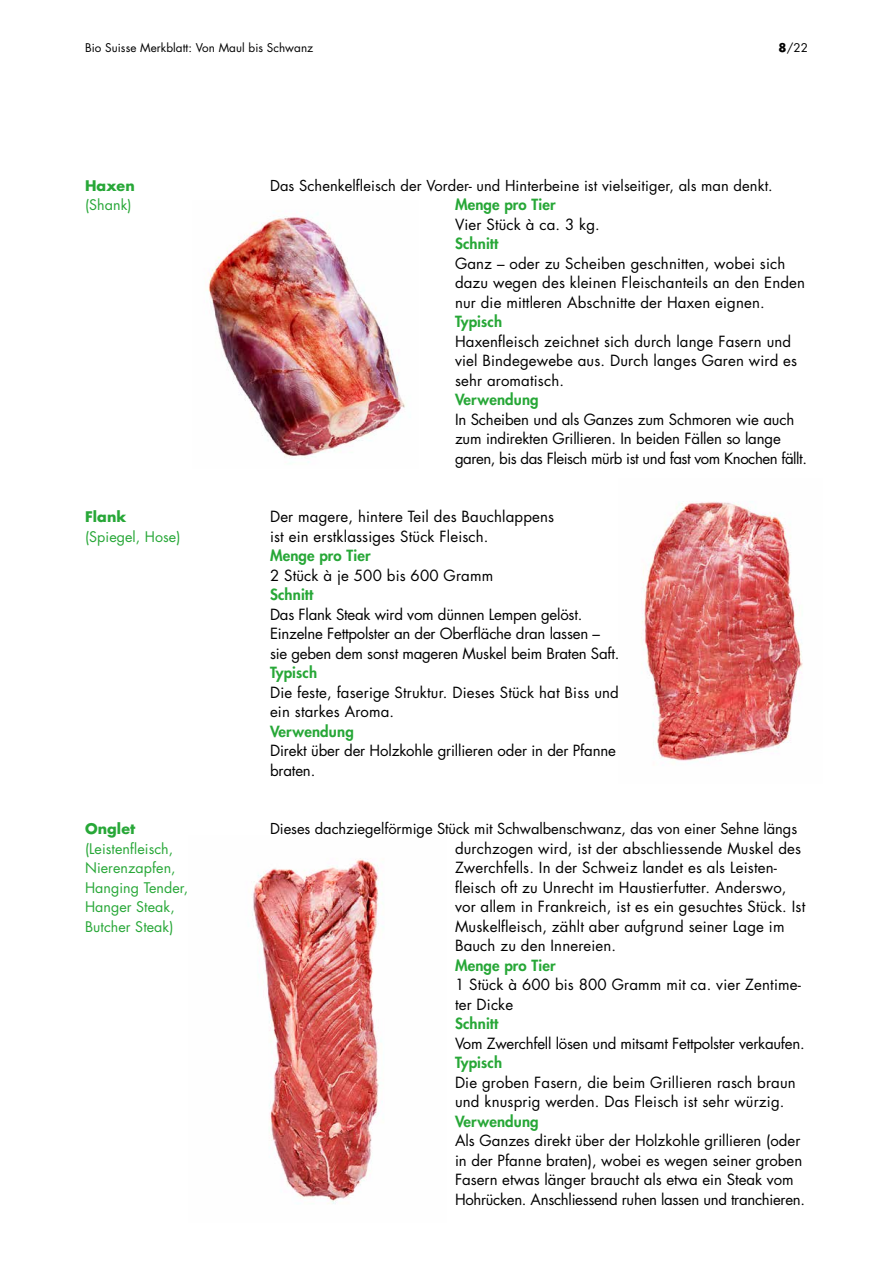
<style>
.page{position:relative;width:893px;height:1263px;background:#fff}
.page>*{position:absolute;margin:0;border:0;box-sizing:border-box;transform-origin:0 0}
.t1{font:15px/19.5px "Futura Std";letter-spacing:.01em;color:#000}
.t2{font:15px/19.5px "Futura Std";letter-spacing:-.01em;color:#000}
.t3{font:15px/19.5px "Futura Std";letter-spacing:-.015em;color:#000}
.t4{font:800 15px "Futura Std";letter-spacing:.01em;color:#27a737}
.t5{font:14.7px "Futura Std";letter-spacing:-.005em;color:#000}
.t6{font:14.25px/19.5px "Futura Std";letter-spacing:.005em;color:#27a737}
.t7{font:700 14.25px "Futura Std";letter-spacing:.005em;color:#27a737}
.t8{font:11.7px "Futura Std";letter-spacing:.005em;color:#000}
.s1{font-weight:700}
</style>
<div class="page">
<img style="left:252px;top:858px;width:132px;height:346px">
<img style="left:208px;top:213px;width:198px;height:251px">
<img style="left:642px;top:501px;width:161px;height:260px">
<p class="t8" style="left:85px;top:40px;width:230px">Bio Suisse Merkblatt: Von Maul bis Schwanz</p>
<p class="t8" style="left:779px;top:40px;width:31px"><span class="s1">8</span>/22</p>
<p class="t7" style="left:85px;top:176px;width:51px">Haxen</p>
<p class="t6" style="left:85px;top:195px;width:48px">(Shank)</p>
<p class="t5" style="left:270px;top:176px;width:504px">Das Schenkelfleisch der Vorder- und Hinterbeine ist vielseitiger, als man denkt.</p>
<p class="t4" style="left:455px;top:195px;width:102px">Menge pro Tier</p>
<p class="t1" style="left:455px;top:214px;width:146px">Vier Stück à ca. 3 kg.</p>
<p class="t4" style="left:455px;top:234px;width:45px">Schnitt</p>
<p class="t1" style="left:455px;top:253px;width:352px">Ganz – oder zu Scheiben geschnitten, wobei sich dazu wegen des kleinen Fleischanteils an den Enden nur die mittleren Abschnitte der Haxen eignen.</p>
<p class="t4" style="left:455px;top:312px;width:49px">Typisch</p>
<p class="t1" style="left:455px;top:331px;width:344px">Haxenfleisch zeichnet sich durch lange Fasern und viel Bindegewebe aus. Durch langes Garen wird es sehr aromatisch.</p>
<p class="t4" style="left:455px;top:390px;width:85px">Verwendung</p>
<p class="t2" style="left:455px;top:409px;width:353px">In Scheiben und als Ganzes zum Schmoren wie auch zum indirekten Grillieren. In beiden Fällen so lange garen, bis das Fleisch mürb ist und fast vom Knochen fällt.</p>
<p class="t7" style="left:85px;top:507px;width:43px">Flank</p>
<p class="t6" style="left:85px;top:527px;width:97px">(Spiegel, Hose)</p>
<p class="t1" style="left:270px;top:507px;width:286px">Der magere, hintere Teil des Bauchlappens ist ein erstklassiges Stück Fleisch.</p>
<p class="t4" style="left:270px;top:546px;width:102px">Menge pro Tier</p>
<p class="t1" style="left:270px;top:565px;width:225px">2 Stück à je 500 bis 600 Gramm</p>
<p class="t4" style="left:270px;top:585px;width:45px">Schnitt</p>
<p class="t3" style="left:270px;top:604px;width:351px">Das Flank Steak wird vom dünnen Lempen gelöst.<br>Einzelne Fettpolster an der Oberfläche dran lassen – sie geben dem sonst mageren Muskel beim Braten Saft.</p>
<p class="t4" style="left:270px;top:663px;width:49px">Typisch</p>
<p class="t1" style="left:270px;top:682px;width:350px">Die feste, faserige Struktur. Dieses Stück hat Biss und ein starkes Aroma.</p>
<p class="t4" style="left:270px;top:721px;width:85px">Verwendung</p>
<p class="t2" style="left:270px;top:741px;width:348px">Direkt über der Holzkohle grillieren oder in der Pfanne braten.</p>
<p class="t7" style="left:85px;top:819px;width:52px">Onglet</p>
<p class="t6" style="left:85px;top:839px;width:105px">(Leistenfleisch,<br>Nierenzapfen,<br>Hanging Tender,<br>Hanger Steak,<br>Butcher Steak)</p>
<p class="t5" style="left:270px;top:819px;width:529px">Dieses dachziegelförmige Stück mit Schwalbenschwanz, das von einer Sehne längs</p>
<p class="t1" style="left:455px;top:838px;width:352px">durchzogen wird, ist der abschliessende Muskel des Zwerchfells. In der Schweiz landet es als Leisten&shy;fleisch oft zu Unrecht im Haustierfutter. Anderswo, vor allem in Frankreich, ist es ein gesuchtes Stück. Ist Muskelfleisch, zählt aber aufgrund seiner Lage im Bauch zu den Innereien.</p>
<p class="t4" style="left:455px;top:955px;width:102px">Menge pro Tier</p>
<p class="t1" style="left:455px;top:975px;width:347px">1 Stück à 600 bis 800 Gramm mit ca. vier Zentime&shy;ter Dicke</p>
<p class="t4" style="left:455px;top:1014px;width:45px">Schnitt</p>
<p class="t3" style="left:455px;top:1033px;width:351px">Vom Zwerchfell lösen und mitsamt Fettpolster verkaufen.</p>
<p class="t4" style="left:455px;top:1053px;width:49px">Typisch</p>
<p class="t1" style="left:455px;top:1072px;width:342px">Die groben Fasern, die beim Grillieren rasch braun und knusprig werden. Das Fleisch ist sehr würzig.</p>
<p class="t4" style="left:455px;top:1111px;width:85px">Verwendung</p>
<p class="t1" style="left:455px;top:1131px;width:352px">Als Ganzes direkt über der Holzkohle grillieren (oder in der Pfanne braten), wobei es wegen seiner groben Fasern etwas länger braucht als etwa ein Steak vom Hohrücken. Anschliessend ruhen lassen und tranchieren.</p>
</div>
